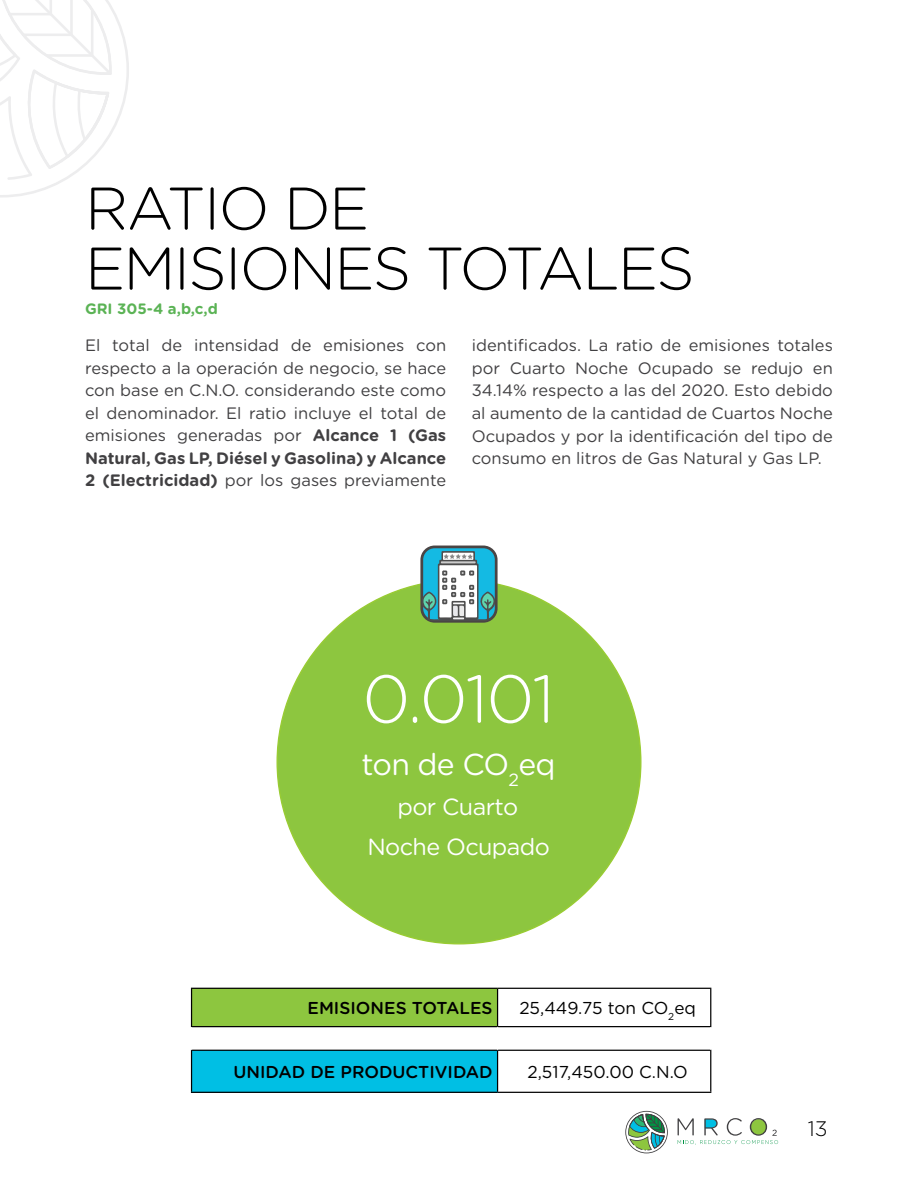
<style>
.page{position:relative;width:918px;height:1188px;background:#fff}
.page>*{position:absolute;margin:0;border:0;box-sizing:border-box;transform-origin:0 0}
.t1{font:300 67.35px "Gotham Rounded";color:#fff}
.t2{font:300 60px/60px "Gotham Rounded";letter-spacing:-.03em;color:#000}
.t3{font:30.3px "Gotham Rounded";letter-spacing:-.025em;color:#fff}
.t4{font:23.4px/39.9px "Gotham Rounded";letter-spacing:-.025em;color:#fff;text-align:center}
.t5{font:300 21px "Gotham";color:#000}
.t6{font:500 17.25px "Gotham Rounded";color:#000}
.t7{font:17.25px "Gotham Rounded";color:#000}
.t8{font:16.5px/22.5px "Gotham Rounded";color:#414042;text-align:justify}
.t9{font:700 15px "Gotham Rounded";color:#5bb355}
.s1{font-weight:700}
</style>
<div class="page">
<svg style="left:0;top:0;width:129px;height:197px"></svg>
<svg style="left:678px;top:1118px;width:100px;height:27px"></svg>
<svg style="left:625px;top:1111px;width:43px;height:42px"></svg>
<div style="left:277px;top:580px;width:364px;height:364px;background:#8dc63f;border-radius:50%"></div>
<div style="left:192px;top:988px;width:306px;height:39px;background:#8dc63f"></div>
<div style="left:192px;top:1050px;width:306px;height:42px;background:#00bfe4"></div>
<hr style="left:191px;top:988px;width:307px;height:1px;background:#000">
<hr style="left:191px;top:989px;width:1px;height:37px;background:#000">
<hr style="left:498px;top:988px;width:213px;height:1px;background:#000">
<hr style="left:497px;top:989px;width:1px;height:37px;background:#000">
<hr style="left:710px;top:989px;width:1px;height:37px;background:#000">
<hr style="left:191px;top:1026px;width:307px;height:1px;background:#000">
<hr style="left:498px;top:1026px;width:213px;height:1px;background:#000">
<hr style="left:191px;top:1050px;width:307px;height:1px;background:#000">
<hr style="left:191px;top:1051px;width:1px;height:41px;background:#000">
<hr style="left:498px;top:1050px;width:213px;height:1px;background:#000">
<hr style="left:497px;top:1051px;width:1px;height:41px;background:#000">
<hr style="left:710px;top:1051px;width:1px;height:41px;background:#000">
<hr style="left:191px;top:1092px;width:307px;height:1px;background:#000">
<hr style="left:498px;top:1092px;width:213px;height:1px;background:#000">
<svg style="left:191px;top:1027px;width:520px;height:23px"></svg>
<div style="left:420px;top:546px;width:78px;height:77px;border:3px solid #4a4545;border-radius:13px"></div>
<svg style="left:422px;top:551px;width:73px;height:70px;background:#79b5c0"></svg>
<h2 class="t2" style="left:85px;top:176px;width:611px">RATIO DE<br>EMISIONES TOTALES</h2>
<p class="t9" style="left:85px;top:298px;width:134px">GRI 305-4 a,b,c,d</p>
<p class="t8" style="left:85px;top:334px;width:363px">El total de intensidad de emisiones con respecto a la operación de negocio, se hace con base en C.N.O. considerando este como el denominador. El ratio incluye el total de emisiones generadas por <span class="s1">Alcance 1 (Gas Natural, Gas LP, Diésel y Gasolina) y Alcance 2 (Electricidad)</span> por los gases previamente</p>
<p class="t8" style="left:472px;top:334px;width:363px">identificados. La ratio de emisiones totales por Cuarto Noche Ocupado se redujo en 34.14% respecto a las del 2020. Esto debido al aumento de la cantidad de Cuartos Noche Ocupados y por la identificación del tipo de consumo en litros de Gas Natural y Gas LP.</p>
<h1 class="t1" style="left:362px;top:654px;width:194px">0.0101</h1>
<h3 class="t3" style="left:362px;top:744px;width:196px">ton de CO<sub>2</sub>eq</h3>
<h3 class="t4" style="left:367px;top:786px;width:184px">por Cuarto<br>Noche Ocupado</h3>
<p class="t6" style="left:307px;top:996px;width:187px">EMISIONES TOTALES</p>
<p class="t7" style="left:519px;top:996px;width:178px">25,449.75 ton CO<sub>2</sub>eq</p>
<p class="t6" style="left:233px;top:1060px;width:261px">UNIDAD DE PRODUCTIVIDAD</p>
<p class="t7" style="left:527px;top:1060px;width:162px">2,517,450.00 C.N.O</p>
<p class="t5" style="left:808px;top:1115px;width:21px">13</p>
</div>
